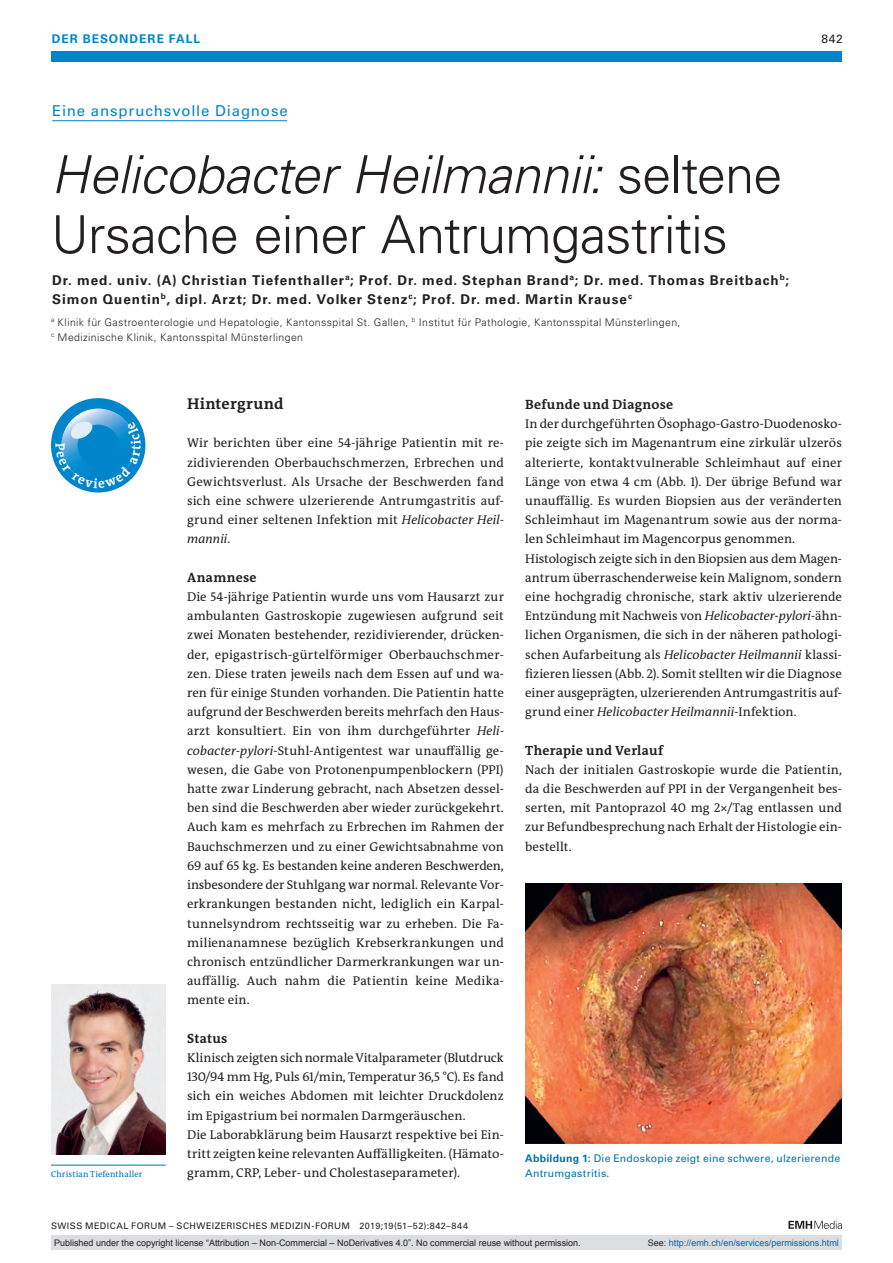
<style>
.page{position:relative;width:893px;height:1263px;background:#fff}
.page>*{position:absolute;margin:0;border:0;box-sizing:border-box;transform-origin:0 0}
.t1{font:300 52.5px/60px "Univers LT Std";letter-spacing:-.02em;color:#231f20}
.t2{font:700 15.75px "The Antiqua B W7";letter-spacing:.02em;color:#231f20}
.t3{font:15px "Univers LT Std";letter-spacing:.055em;color:#0084ca}
.t4{font:700 13.5px/19.2px "Univers LT Std";letter-spacing:.065em;color:#231f20}
.t5{font:700 13.5px "The Antiqua B W7";letter-spacing:.02em;color:#231f20}
.t6{font:12.75px/19.2px "The Antiqua B W5 Plain";letter-spacing:.005em;color:#231f20;text-align:justify}
.t7{font:700 12px "Univers LT Std";letter-spacing:.08em;color:#0084ca}
.t8{font:12px "Univers LT Std";color:#231f20}
.t9{font:300 10.5px/15px "Univers LT Std";letter-spacing:.035em;color:#231f20}
.t10{font:10.5px/15.8px "Univers LT Std";letter-spacing:.02em;color:#0072b2}
.t11{font:9px "Arial";color:#231f20}
.t12{font:9px "Univers LT Std";letter-spacing:.05em;color:#231f20}
.t13{font:9px "Arial";color:#0166b3}
.t14{font:8.7px "The Antiqua B W5 Plain";letter-spacing:.01em;color:#0072b2}
.s1{font-style:italic}
.s2{font-weight:700}
.s3{color:#231f20}
</style>
<div class="page">
<div style="left:51px;top:51px;width:791px;height:11px;background:#0084ca"></div>
<svg style="left:788px;top:1221px;width:54px;height:8px"></svg>
<hr style="left:52px;top:120px;width:235px;height:1px;background:#0084ca">
<hr style="left:51px;top:1165px;width:115px;height:1px;background:#0072b2">
<img style="left:51px;top:984px;width:115px;height:170px">
<img style="left:525px;top:883px;width:317px;height:260px">
<div style="left:51px;top:1235px;width:791px;height:15px;background:#dcdddf"></div>
<svg style="left:51px;top:398px;width:94px;height:94px"></svg>
<p class="t7" style="left:52px;top:31px;width:150px">DER BESONDERE FALL</p>
<p class="t8" style="left:821px;top:31px;width:23px">842</p>
<p class="t3" style="left:52px;top:102px;width:237px">Eine anspruchsvolle Diagnose</p>
<h1 class="t1" style="left:51px;top:145px;width:733px"><span class="s1">Helicobacter Heilmannii:</span> seltene<br>Ursache einer Antrumgastritis</h1>
<p class="t4" style="left:52px;top:271px;width:738px">Dr. med. univ. (A) Christian Tiefenthaller<sup>a</sup>; Prof. Dr. med. Stephan Brand<sup>a</sup>; Dr. med. Thomas Breitbach<sup>b</sup>;<br>Simon Quentin<sup>b</sup>, dipl. Arzt; Dr. med. Volker Stenz<sup>c</sup>; Prof. Dr. med. Martin Krause<sup>c</sup></p>
<p class="t9" style="left:51px;top:314px;width:631px"><sup>a</sup> Klinik für Gastroenterologie und Hepatologie, Kantonsspital St. Gallen, <sup>b</sup> Institut für Pathologie, Kantonsspital Münsterlingen, <sup>c</sup> Medizinische Klinik, Kantonsspital Münsterlingen</p>
<p class="t14" style="left:51px;top:1169px;width:93px">Christian Tiefenthaller</p>
<p class="t2" style="left:187px;top:394px;width:98px">Hintergrund</p>
<p class="t6" style="left:187px;top:434px;width:318px">Wir berichten über eine 54-jährige Patientin mit re&shy;zidivierenden Oberbauchschmerzen, Erbrechen und Gewichtsverlust. Als Ursache der Beschwerden fand sich eine schwere ulzerierende Antrumgastritis auf&shy;grund einer seltenen Infektion mit <span class="s1">Helicobacter Heil&shy;mannii</span>.</p>
<p class="t5" style="left:187px;top:569px;width:71px">Anamnese</p>
<p class="t6" style="left:187px;top:587px;width:318px">Die 54-jährige Patientin wurde uns vom Hausarzt zur ambulanten Gastroskopie zugewiesen aufgrund seit zwei Monaten bestehender, rezidivierender, drücken&shy;der, epigastrisch-gürtelförmiger Oberbauchschmer&shy;zen. Diese traten jeweils nach dem Essen auf und wa&shy;ren für einige Stunden vorhanden. Die Patientin hatte aufgrund der Beschwerden bereits mehrfach den Haus&shy;arzt konsultiert. Ein von ihm durchgeführter <span class="s1">Heli&shy;cobacter-pylori</span>-Stuhl-Antigentest war unauffällig ge&shy;wesen, die Gabe von Protonenpumpenblockern (PPI) hatte zwar Linderung gebracht, nach Absetzen dessel&shy;ben sind die Beschwerden aber wieder zurückgekehrt.<br>Auch kam es mehrfach zu Erbrechen im Rahmen der Bauchschmerzen und zu einer Gewichtsabnahme von 69 auf 65 kg. Es bestanden keine anderen Beschwerden, insbesondere der Stuhlgang war normal. Relevante Vor&shy;erkrankungen bestanden nicht, lediglich ein Karpal&shy;tunnelsyndrom rechtsseitig war zu erheben. Die Fa&shy;milienanamnese bezüglich Krebserkrankungen und chronisch entzündlicher Darmerkrankungen war un&shy;auffällig. Auch nahm die Patientin keine Medika&shy;mente ein.</p>
<p class="t5" style="left:187px;top:1029px;width:42px">Status</p>
<p class="t6" style="left:187px;top:1048px;width:318px;text-align:left">Klinisch zeigten sich normale Vitalparameter (Blutdruck 130/94 mm Hg, Puls 61/min, Temperatur 36,5 °C). Es fand sich ein weiches Abdomen mit leichter Druckdolenz im Epigastrium bei normalen Darmgeräuschen.<br>Die Laborabklärung beim Hausarzt respektive bei Ein&shy;tritt zeigten keine relevanten Auffälligkeiten. (Hämato&shy;gramm, CRP, Leber- und Cholestaseparameter).</p>
<p class="t12" style="left:51px;top:1220px;width:418px">SWISS MEDICAL FORUM – SCHWEIZERISCHES MEDIZIN-FORUM 2019;19(51–52):842–844</p>
<p class="t5" style="left:525px;top:396px;width:150px">Befunde und Diagnose</p>
<p class="t6" style="left:525px;top:414px;width:318px;text-align:left">In der durchgeführten Ösophago-Gastro-Duodenosko&shy;pie zeigte sich im Magenantrum eine zirkulär ulzerös alterierte, kontaktvulnerable Schleimhaut auf einer Länge von etwa 4 cm (Abb. 1). Der übrige Befund war unauffällig. Es wurden Biopsien aus der veränderten Schleimhaut im Magenantrum sowie aus der norma&shy;len Schleimhaut im Magencorpus genommen.<br>Histologisch zeigte sich in den Biopsien aus dem Magen&shy;antrum überraschenderweise kein Malignom, sondern eine hochgradig chronische, stark aktiv ulzerierende Entzündung mit Nachweis von <span class="s1">Helicobacter-pylori</span>-ähn&shy;lichen Organismen, die sich in der näheren pathologi&shy;schen Aufarbeitung als <span class="s1">Helicobacter Heilmannii</span> klassi&shy;fizieren liessen (Abb. 2). Somit stellten wir die Diagnose einer ausgeprägten, ulzerierenden Antrumgastritis auf&shy;grund einer <span class="s1">Helicobacter Heilmannii</span>-Infektion.</p>
<p class="t5" style="left:525px;top:741px;width:139px">Therapie und Verlauf</p>
<p class="t6" style="left:525px;top:760px;width:318px">Nach der initialen Gastroskopie wurde die Patientin, da die Beschwerden auf PPI in der Vergangenheit bes&shy;serten, mit Pantoprazol 40 mg 2×/Tag entlassen und zur Befundbesprechung nach Erhalt der Histologie ein&shy;bestellt.</p>
<p class="t10" style="left:525px;top:1150px;width:317px"><span class="s2">Abbildung 1:</span> Die Endoskopie zeigt eine schwere, ulzerierende<br>Antrumgastritis.</p>
<p class="t11" style="left:54px;top:1237px;width:528px">Published under the copyright license “Attribution – Non-Commercial – NoDerivatives 4.0”. No commercial reuse without permission.</p>
<p class="t13" style="left:648px;top:1237px;width:193px"><span class="s3">See:</span> http://emh.ch/en/services/permissions.html</p>
</div>
